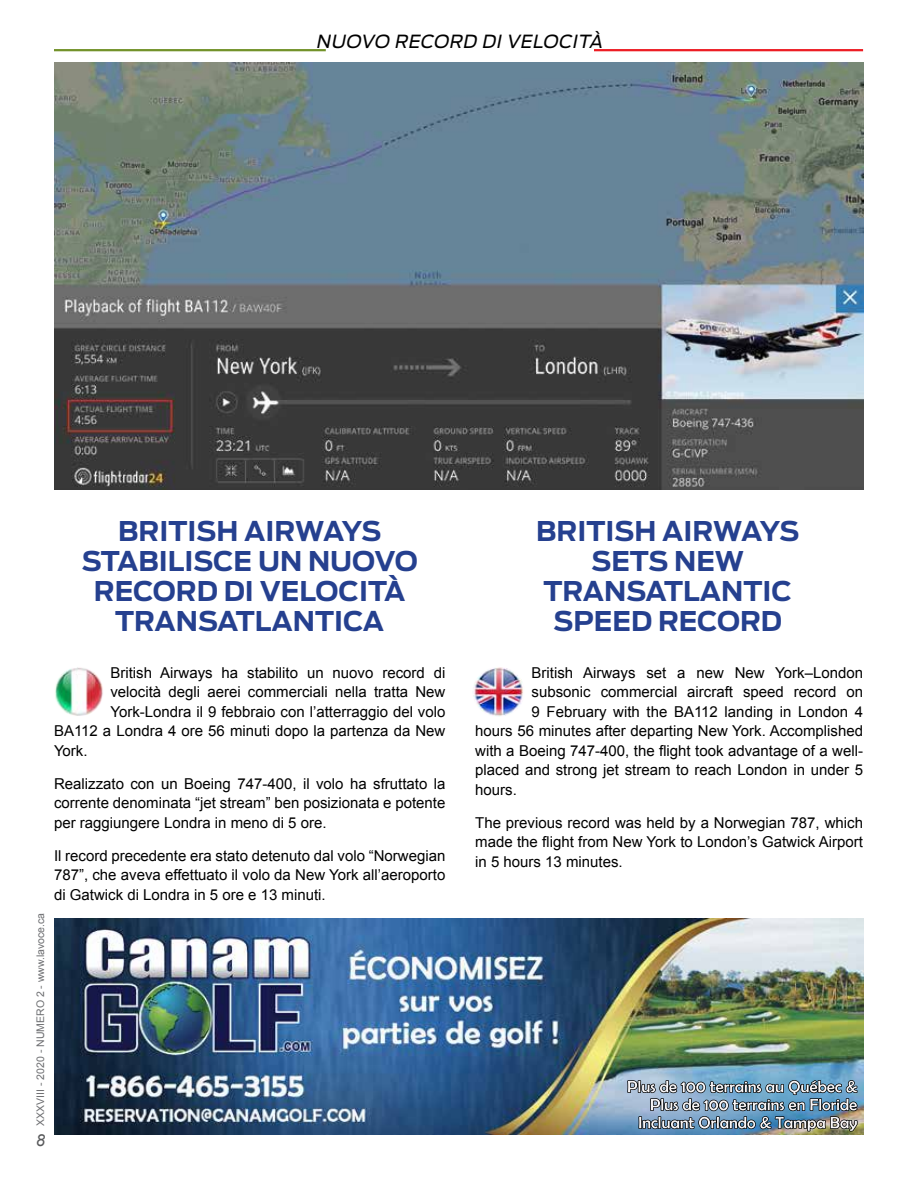
<style>
.page{position:relative;width:918px;height:1188px;background:#fff}
.page>*{position:absolute;margin:0;border:0;box-sizing:border-box;transform-origin:0 0}
.t1{font:700 27px/30px "Antenna";color:#25408f;text-align:center}
.t2{font:italic 18px "Antenna";color:#000}
.t3{font:italic 16.5px "Arial";color:#58595b}
.t4{font:15px/19.5px "Arial";color:#000;text-align:justify}
.t5{font:10.5px "Arial";color:#6d6e71}
</style>
<div class="page">
<hr style="left:917px;top:0;width:1px;height:1188px;background:#2f68b2">
<hr style="left:54px;top:49px;width:272px;height:2px;background:#73922a">
<hr style="left:594px;top:49px;width:269px;height:2px;background:#ed1d24">
<img style="left:54px;top:919px;width:810px;height:216px">
<img style="left:788px;top:1080px;width:54px;height:15px">
<img style="left:473px;top:667px;width:50px;height:50px">
<img style="left:54px;top:667px;width:50px;height:50px;border-radius:25px">
<img style="left:54px;top:63px;width:810px;height:426px">
<p class="t2" style="left:316px;top:31px;width:292px">NUOVO RECORD DIVELOCITÀ</p>
<h1 class="t1" style="left:82px;top:516px;width:338px">BRITISH AIRWAYS<br>STABILISCE UN NUOVO<br>RECORD DI VELOCITÀ<br>TRANSATLANTICA</h1>
<h1 class="t1" style="left:536px;top:516px;width:265px">BRITISH AIRWAYS<br>SETS NEW<br>TRANSATLANTIC<br>SPEED RECORD</h1>
<p class="t5" style="left:34px;top:1126px;width:214px;rotate:-90deg">XXXVIII - 2020 - NUMERO 2 - www.lavoce.ca</p>
<p class="t3" style="left:36px;top:1130px;width:11px">8</p>
<p class="t4" style="left:110px;top:663px;width:337px">British Airways ha stabilito un nuovo record di</p>
<p class="t4" style="left:110px;top:683px;width:337px">velocità degli aerei commerciali nella tratta New</p>
<p class="t4" style="left:110px;top:702px;width:337px">York-Londra il 9 febbraio con l’atterraggio del volo</p>
<p class="t4" style="left:54px;top:722px;width:393px">BA112 a Londra 4 ore 56 minuti dopo la partenza da New</p>
<p class="t4" style="left:54px;top:741px;width:35px">York.</p>
<p class="t4" style="left:54px;top:774px;width:393px">Realizzato con un Boeing 747-400, il volo ha sfruttato la corrente denominata “jet stream” ben posizionata e potente per raggiungere Londra in meno di 5 ore.</p>
<p class="t4" style="left:54px;top:846px;width:393px">Il record precedente era stato detenuto dal volo “Norwegian 787”, che aveva effettuato il volo da New York all’aeroporto di Gatwick di Londra in 5 ore e 13 minuti.</p>
<p class="t4" style="left:532px;top:663px;width:333px">British Airways set a new New York–London</p>
<p class="t4" style="left:532px;top:683px;width:333px">subsonic commercial aircraft speed record on</p>
<p class="t4" style="left:532px;top:702px;width:333px">9 February with the BA112 landing in London 4</p>
<p class="t4" style="left:475px;top:722px;width:389px">hours 56 minutes after departing New York. Accomplished</p>
<p class="t4" style="left:475px;top:741px;width:389px">with a Boeing 747-400, the flight took advantage of a well-</p>
<p class="t4" style="left:475px;top:761px;width:389px">placed and strong jet stream to reach London in under 5</p>
<p class="t4" style="left:475px;top:780px;width:43px">hours.</p>
<p class="t4" style="left:475px;top:813px;width:389px">The previous record was held by a Norwegian 787, which made the flight from New York to London’s Gatwick Airport in 5 hours 13 minutes.</p>
</div>
